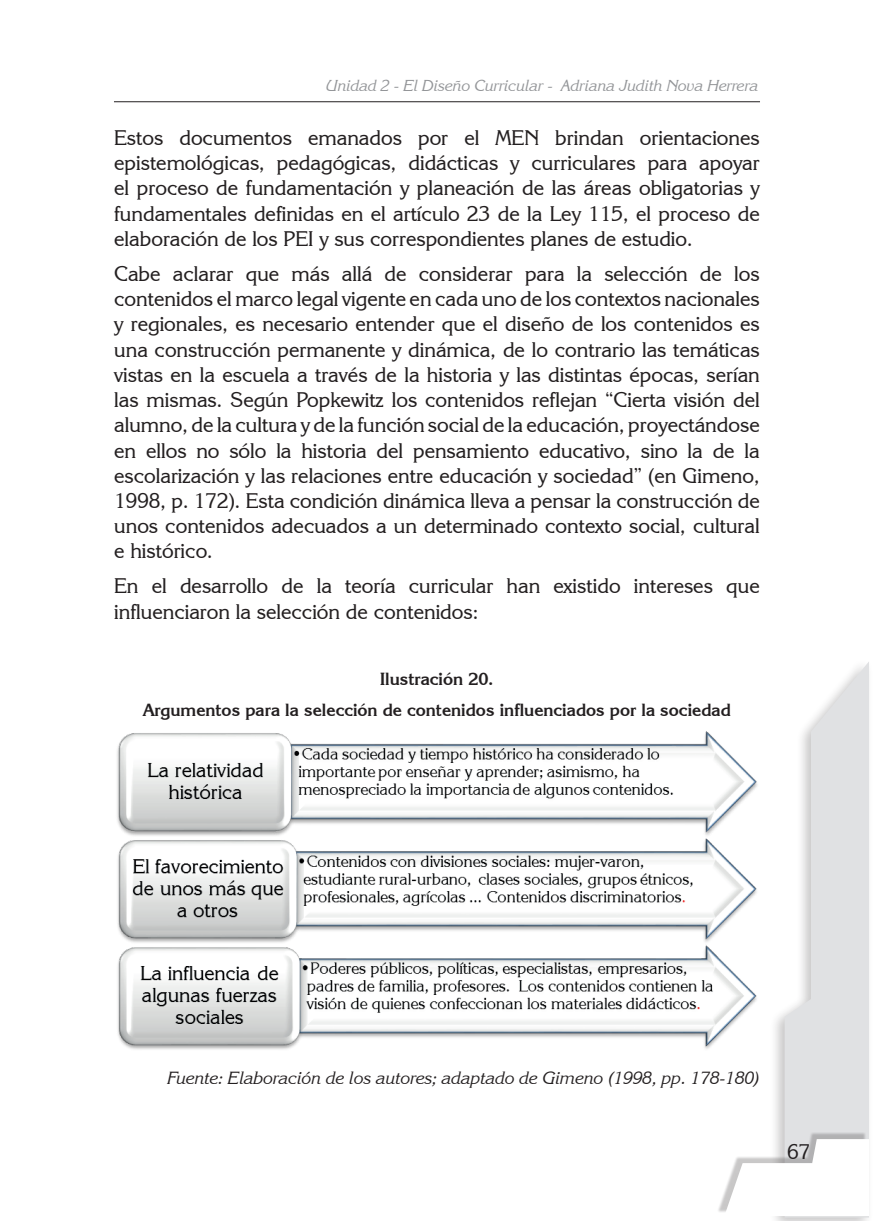
<style>
.page{position:relative;width:874px;height:1221px;background:#fff}
.page>*{position:absolute;margin:0;border:0;box-sizing:border-box;transform-origin:0 0}
.t1{font:21px/25.2px "Korinna IT Cby BT";color:#231f20;text-align:justify}
.t2{font:700 17.5px/31px "Korinna IT Cby BT";color:#231f20;text-align:center}
.t3{font:italic 17.5px "Korinna IT Cby BT";color:#231f20}
.t4{font:italic 15.75px "Korinna IT Cby BT";color:#939598}
</style>
<div class="page">
<div style="left:768px;top:657px;width:104px;height:563px;background:#231f20;opacity:.25"></div>
<svg style="left:784px;top:661px;width:84px;height:556px;fill:#e0e1e3"></svg>
<div style="left:717px;top:1131px;width:149px;height:82px;background:#231f20;opacity:.25"></div>
<svg style="left:724px;top:1138px;width:144px;height:77px"></svg>
<hr style="left:114px;top:101px;width:645px;height:1px;background:#231f20">
<img style="left:117px;top:731px;width:641px;height:319px">
<p class="t4" style="left:326px;top:76px;width:433px">Unidad 2 - El Diseño Curricular - Adriana Judith Nova Herrera</p>
<p class="t1" style="left:114px;top:125px;width:646px">Estos documentos emanados por el MEN brindan orientaciones epistemológicas, pedagógicas, didácticas y curriculares para apoyar el proceso de fundamentación y planeación de las áreas obligatorias y fundamentales definidas en el artículo 23 de la Ley 115, el proceso de elaboración de los PEI y sus correspondientes planes de estudio.</p>
<p class="t1" style="left:114px;top:261px;width:646px">Cabe aclarar que más allá de considerar para la selección de los contenidos el marco legal vigente en cada uno de los contextos nacionales y regionales, es necesario entender que el diseño de los contenidos es una construcción permanente y dinámica, de lo contrario las temáticas vistas en la escuela a través de la historia y las distintas épocas, serían las mismas. Según Popkewitz los contenidos reflejan “Cierta visión del alumno, de la cultura y de la función social de la educación, proyectándose en ellos no sólo la historia del pensamiento educativo, sino la de la escolarización y las relaciones entre educación y sociedad” (en Gimeno, 1998, p. 172). Esta condición dinámica lleva a pensar la construcción de unos contenidos adecuados a un determinado contexto social, cultural e histórico.</p>
<p class="t1" style="left:114px;top:573px;width:646px">En el desarrollo de la teoría curricular han existido intereses que influenciaron la selección de contenidos:</p>
<p class="t2" style="left:143px;top:663px;width:589px">Ilustración 20.<br>Argumentos para la selección de contenidos influenciados por la sociedad</p>
<p class="t3" style="left:168px;top:1066px;width:593px">Fuente: Elaboración de los autores; adaptado de Gimeno (1998, pp. 178-180)</p>
<p class="t1" style="left:786px;top:1138px;width:25px">67</p>
</div>
